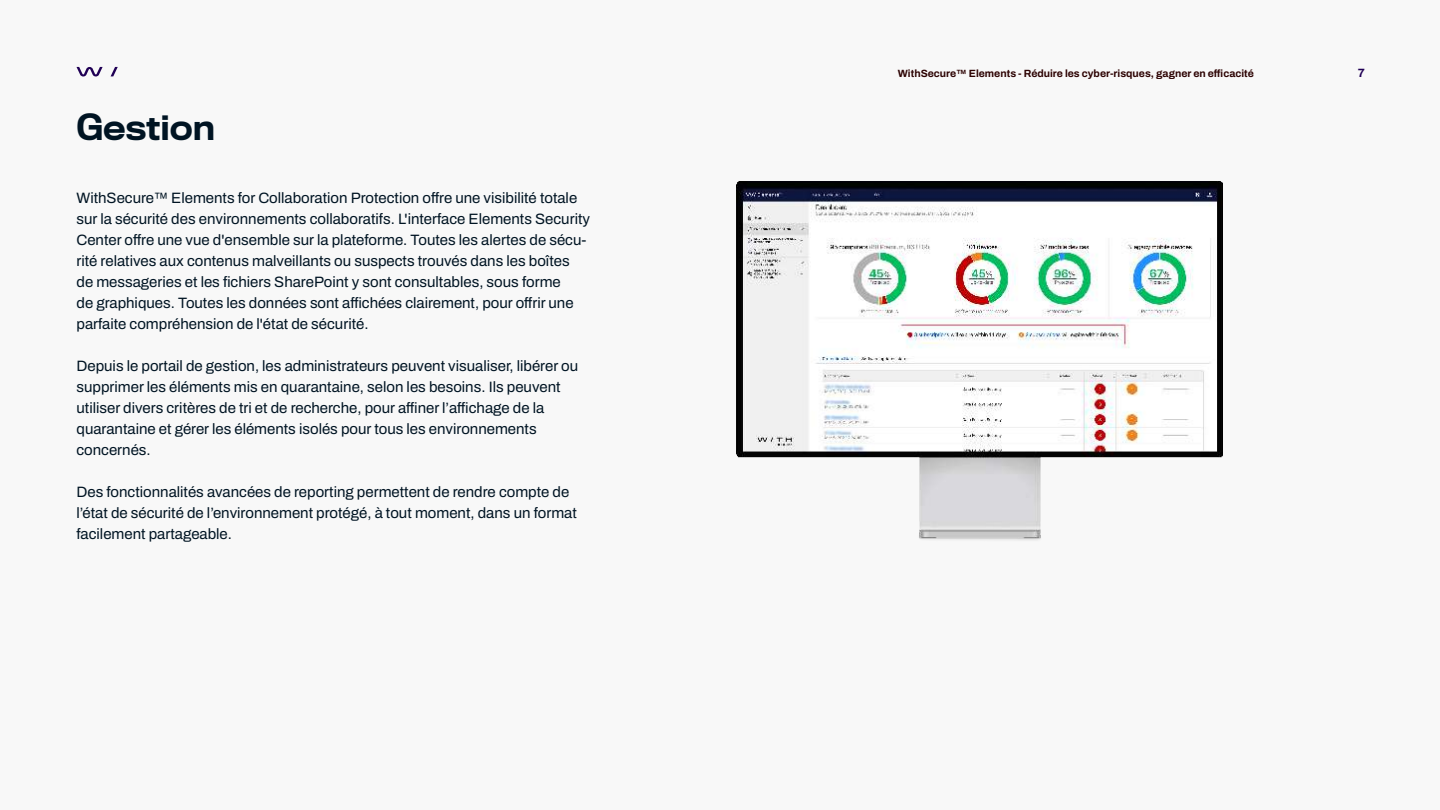
<style>
.page{position:relative;width:1440px;height:810px;background:#f8f8f8}
.page>*{position:absolute;margin:0;border:0;box-sizing:border-box;transform-origin:0 0}
.t1{font:500 33px "Titling Gothic FB";color:#001423}
.t2{font:15px/21px "Archivo";color:#001423}
.t3{font:700 12px "Archivo";color:#200055}
.t4{font:700 10.5px "Archivo";color:#2d0303}
</style>
<div class="page">
<img style="left:736px;top:181px;width:487px;height:359px">
<svg style="left:76px;top:67px;width:27px;height:9px"></svg>
<svg style="left:111px;top:67px;width:7px;height:9px"></svg>
<h1 class="t1" style="left:76px;top:107px;width:140px">Gestion</h1>
<p class="t2" style="left:76px;top:187px;width:515px">WithSecure™ Elements for Collaboration Protection offre une visibilité totale sur la sécurité des environnements collaboratifs. L'interface Elements Security Center offre une vue d'ensemble sur la plateforme. Toutes les alertes de sécu&shy;rité relatives aux contenus malveillants ou suspects trouvés dans les boîtes de messageries et les fichiers SharePoint y sont consultables, sous forme<br>de graphiques. Toutes les données sont affichées clairement, pour offrir une parfaite compréhension de l'état de sécurité.</p>
<p class="t2" style="left:76px;top:355px;width:503px">Depuis le portail de gestion, les administrateurs peuvent visualiser, libérer ou supprimer les éléments mis en quarantaine, selon les besoins. Ils peuvent utiliser divers critères de tri et de recherche, pour affiner l’affichage de la quarantaine et gérer les éléments isolés pour tous les environnements concernés.</p>
<p class="t2" style="left:76px;top:481px;width:502px">Des fonctionnalités avancées de reporting permettent de rendre compte de l’état de sécurité de l’environnement protégé, à tout moment, dans un format facilement partageable.</p>
<p class="t4" style="left:898px;top:65px;width:358px">WithSecure™ Elements - Réduire les cyber-risques, gagner en efficacité</p>
<p class="t3" style="left:1358px;top:63px;width:9px">7</p>
</div>
